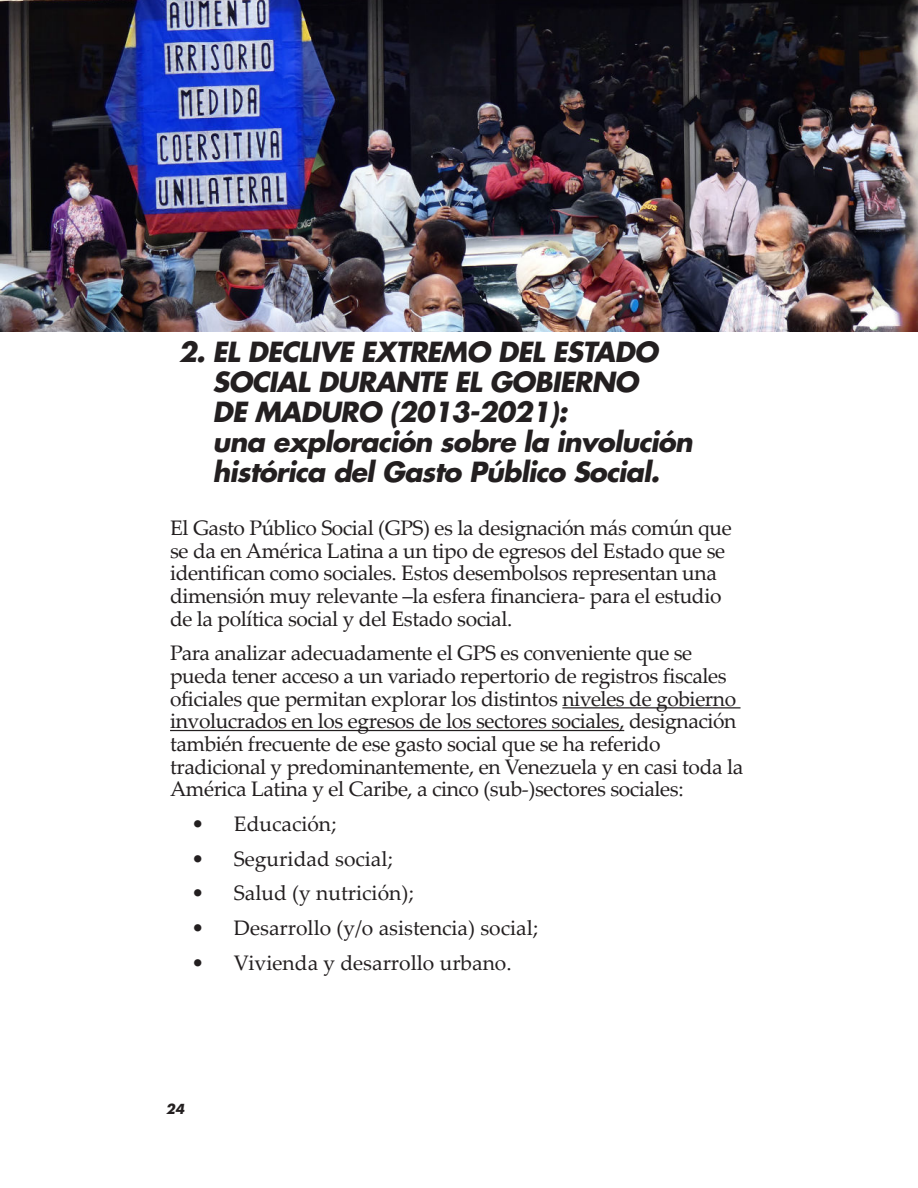
<style>
.page{position:relative;width:918px;height:1188px;background:#fff}
.page>*{position:absolute;margin:0;border:0;box-sizing:border-box;transform-origin:0 0}
.t1{font:italic 700 27px/30px "Futura Std";letter-spacing:-.03em;color:#231f20}
.t2{font:21px/22.6px "Palatino Linotype";letter-spacing:-.02em;color:#231f20}
.t3{font:21px "Palatino Linotype";color:#231f20}
.t4{font:italic 700 13.5px "Futura Std";color:#231f20}
</style>
<div class="page">
<hr style="left:562px;top:707px;width:179px;height:1px;background:#231f20">
<hr style="left:170px;top:730px;width:454px;height:1px;background:#231f20">
<img style="left:0;top:0;width:918px;height:332px">
<p class="t1" style="left:213px;top:337px;width:482px;text-indent:-34px">2. EL DECLIVE EXTREMO DEL ESTADO<br>SOCIAL DURANTE EL GOBIERNO<br>DE MADURO (2013-2021):<br>una exploración sobre la involución histórica del Gasto Público Social.</p>
<p class="t2" style="left:170px;top:516px;width:563px">El Gasto Público Social (GPS) es la designación más común que se da en América Latina a un tipo de egresos del Estado que se identifican como sociales. Estos desembolsos representan una dimensión muy relevante –la esfera financiera- para el estudio de la política social y del Estado social.</p>
<p class="t2" style="left:170px;top:641px;width:575px">Para analizar adecuadamente el GPS es conveniente que se pueda tener acceso a un variado repertorio de registros fiscales oficiales que permitan explorar los distintos niveles de gobierno involucrados en los egresos de los sectores sociales, designación también frecuente de ese gasto social que se ha referido tradicional y predominantemente, en Venezuela y en casi toda la América Latina y el Caribe, a cinco (sub-)sectores sociales:</p>
<p class="t3" style="left:191px;top:816px;width:147px">• Educación;</p>
<p class="t3" style="left:191px;top:844px;width:203px">• Seguridad social;</p>
<p class="t3" style="left:191px;top:878px;width:224px">• Salud (y nutrición);</p>
<p class="t3" style="left:191px;top:913px;width:348px">• Desarrollo (y/o asistencia) social;</p>
<p class="t3" style="left:191px;top:948px;width:322px">• Vivienda y desarrollo urbano.</p>
<p class="t4" style="left:166px;top:1100px;width:20px">24</p>
</div>
